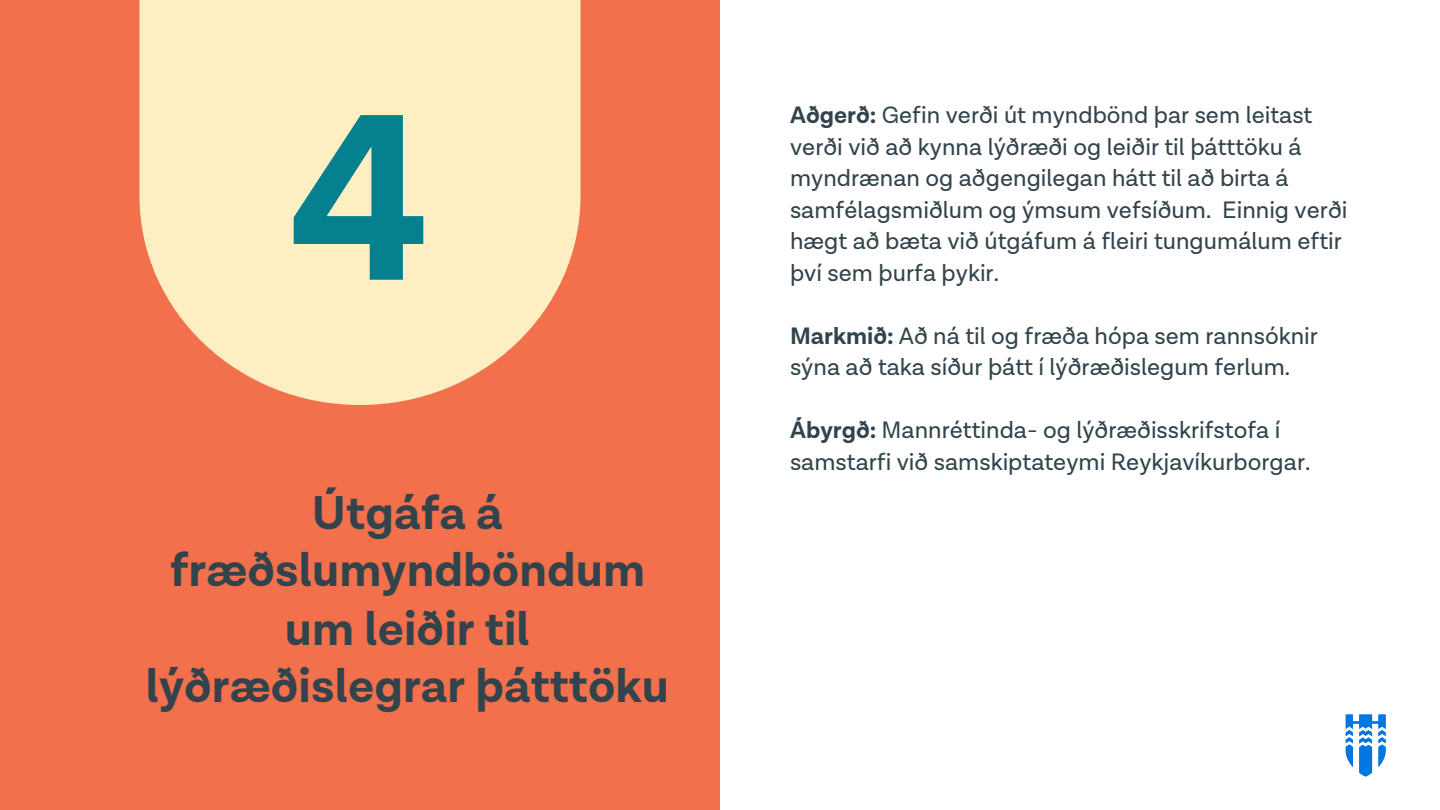
<style>
.page{position:relative;width:1440px;height:810px;background:#fff}
.page>*{position:absolute;margin:0;border:0;box-sizing:border-box;transform-origin:0 0}
.t1{font:700 240px "Lota Grotesque";color:#04808e}
.t2{font:700 48px/57.4px "Lota Grotesque";color:#32434b;text-align:center}
.t3{font:24px/31.5px "Lota Grotesque";color:#32434b}
.s1{font-weight:700}
</style>
<div class="page">
<svg style="left:1346px;top:715px;width:40px;height:62px"></svg>
<div style="left:0;top:0;width:720px;height:810px;background:#f2704c"></div>
<svg style="left:139px;top:0;width:442px;height:405px;background:#fbe0b3"></svg>
<h1 class="t1" style="left:289px;top:52px;width:143px">4</h1>
<h2 class="t2" style="left:146px;top:486px;width:525px">Útgáfa á fræðslumyndböndum um leiðir til lýðræðislegrar þátttöku</h2>
<p class="t3" style="left:790px;top:101px;width:559px"><span class="s1">Aðgerð:</span> Gefin verði út myndbönd þar sem leitast verði við að kynna lýðræði og leiðir til þátttöku á myndrænan og aðgengilegan hátt til að birta á samfélagsmiðlum og ýmsum vefsíðum. Einnig verði hægt að bæta við útgáfum á fleiri tungumálum eftir því sem þurfa þykir.</p>
<p class="t3" style="left:790px;top:321px;width:529px"><span class="s1">Markmið:</span> Að ná til og fræða hópa sem rannsóknir sýna að taka síður þátt í lýðræðislegum ferlum.</p>
<p class="t3" style="left:790px;top:416px;width:522px"><span class="s1">Ábyrgð:</span> Mannréttinda- og lýðræðisskrifstofa í samstarfi við samskiptateymi Reykjavíkurborgar.</p>
</div>
